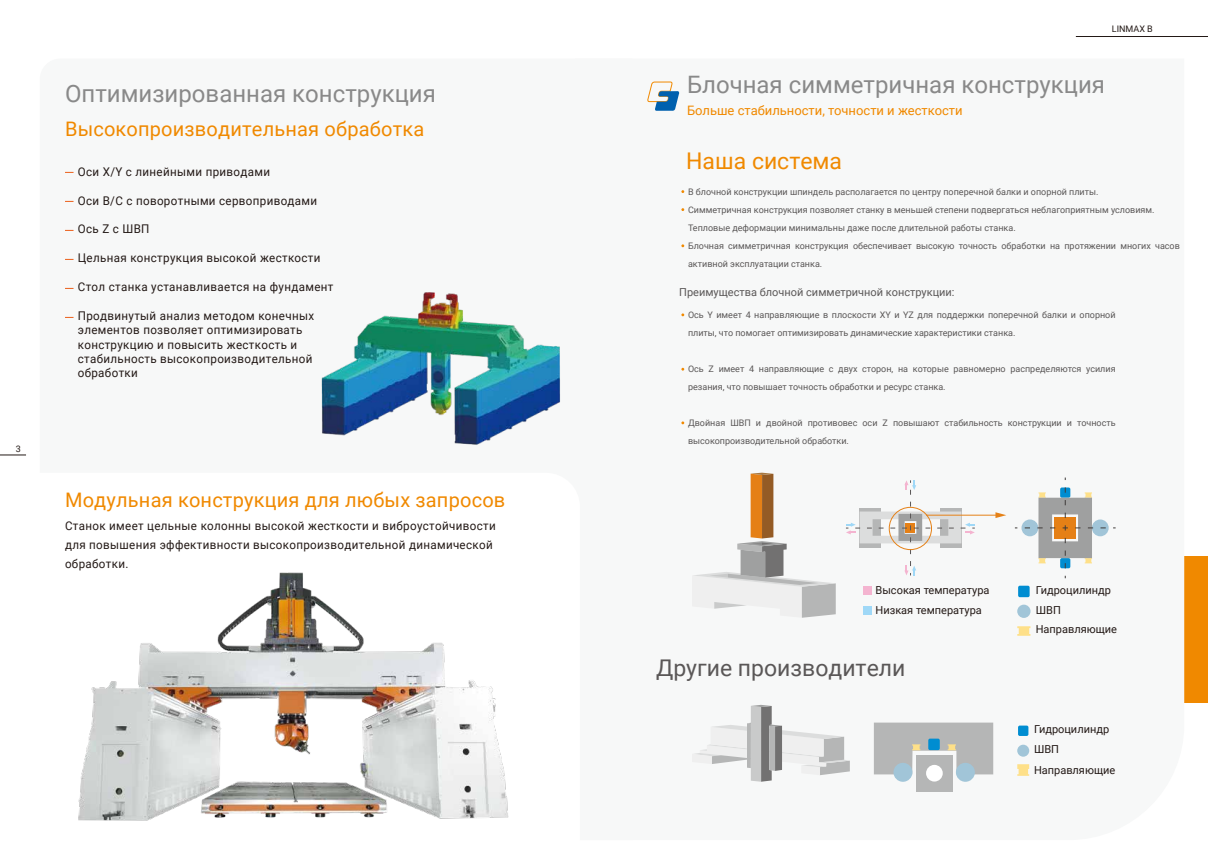
<style>
.page{position:relative;width:1208px;height:859px;background:#fff}
.page>*{position:absolute;margin:0;border:0;box-sizing:border-box;transform-origin:0 0}
.t1{font:24px "Roboto";color:#898989}
.t2{font:23px "Roboto";color:#5a5757}
.t3{font:23px "Roboto";color:#f08900}
.t4{font:20px "Roboto";letter-spacing:.01em;color:#f08900}
.t5{font:13px "Roboto";color:#f08900}
.t6{font:12px/14.4px "Roboto";letter-spacing:.03em;color:#231916}
.t7{font:11px "Roboto";color:#231916}
.t8{font:11px "Roboto";color:#5a5757}
.t9{font:9px/18px "Roboto";color:#5a5757}
.t10{font:9px "Roboto";color:#231916}
</style>
<div class="page">
<div style="left:1133px;top:557px;width:75px;height:146px;background:#f08900"></div>
<svg style="left:682px;top:191px;width:502px;height:601px"></svg>
<hr style="left:1075px;top:36px;width:133px;height:1px;background:#231916">
<div style="left:575px;top:811px;width:272px;height:20px;background:#f7f8f8"></div>
<svg style="left:0;top:455px;width:26px;height:1px"></svg>
<img style="left:321px;top:292px;width:240px;height:154px">
<img style="left:78px;top:572px;width:431px;height:249px">
<svg style="left:647px;top:81px;width:33px;height:30px"></svg>
<div style="left:863px;top:606px;width:8px;height:8px;background:#9fd8f7"></div>
<div style="left:863px;top:586px;width:8px;height:8px;background:#f4b4d0"></div>
<svg style="left:692px;top:473px;width:143px;height:145px"></svg>
<svg style="left:1017px;top:626px;width:13px;height:10px"></svg>
<div style="left:1018px;top:586px;width:11px;height:11px;background:#008dd1;border-radius:2px"></div>
<div style="left:1017px;top:605px;width:13px;height:13px;background:#a1c5d8;border-radius:50%"></div>
<svg style="left:846px;top:480px;width:128px;height:95px"></svg>
<div style="left:888px;top:507px;width:44px;height:43px;border:1px solid #e58117;border-radius:50%"></div>
<svg style="left:1021px;top:519px;width:17px;height:17px"></svg>
<svg style="left:1024px;top:477px;width:91px;height:91px"></svg>
<svg style="left:1017px;top:764px;width:12px;height:12px"></svg>
<div style="left:1018px;top:726px;width:10px;height:10px;background:#008dd1;border-radius:2px"></div>
<div style="left:1017px;top:745px;width:12px;height:12px;background:#a1c5d8;border-radius:50%"></div>
<svg style="left:692px;top:705px;width:158px;height:77px"></svg>
<svg style="left:874px;top:723px;width:119px;height:51px"></svg>
<div style="left:928px;top:739px;width:11px;height:11px;background:#008dd1;border-radius:2px"></div>
<div style="left:893px;top:763px;width:19px;height:19px;background:#a1c5d8;border-radius:50%"></div>
<div style="left:956px;top:763px;width:19px;height:19px;background:#a1c5d8;border-radius:50%"></div>
<div style="left:916px;top:755px;width:36px;height:37px;background:#b5b6b6"></div>
<div style="left:926px;top:765px;width:16px;height:16px;background:#fff;border-radius:50%"></div>
<hr style="left:926px;top:515px;width:71px;height:1px;background:#e58117">
<svg style="left:995px;top:512px;width:11px;height:6px"></svg>
<p class="t10" style="left:16px;top:442px;width:7px">3</p>
<h1 class="t1" style="left:65px;top:76px;width:372px">Оптимизированная конструкция</h1>
<h3 class="t4" style="left:65px;top:115px;width:361px">Высокопроизводительная обработка</h3>
<h3 class="t6" style="left:78px;top:164px;width:194px">Оси X/Y с линейными приводами</h3>
<h3 class="t6" style="left:78px;top:193px;width:241px">Оси B/C с поворотными сервоприводами</h3>
<h3 class="t6" style="left:78px;top:222px;width:73px">Ось Z с ШВП</h3>
<h3 class="t6" style="left:78px;top:250px;width:244px">Цельная конструкция высокой жесткости</h3>
<h3 class="t6" style="left:78px;top:279px;width:257px">Стол станка устанавливается на фундамент</h3>
<h3 class="t6" style="left:78px;top:308px;width:238px">Продвинутый анализ методом конечных элементов позволяет оптимизировать конструкцию и повысить жесткость и стабильность высокопроизводительной обработки</h3>
<h3 class="t4" style="left:65px;top:485px;width:442px">Модульная конструкция для любых запросов</h3>
<h3 class="t6" style="left:65px;top:516px;width:432px;line-height:19px">Станок имеет цельные колонны высокой жесткости и виброустойчивости для повышения эффективности высокопроизводительной динамической обработки.</h3>
<p class="t10" style="left:1112px;top:22px;width:42px">LINMAX B</p>
<h1 class="t1" style="left:687px;top:68px;width:419px">Блочная симметричная конструкция</h1>
<h3 class="t5" style="left:687px;top:101px;width:277px">Больше стабильности, точности и жесткости</h3>
<h2 class="t3" style="left:686px;top:145px;width:157px">Наша система</h2>
<p class="t9" style="left:688px;top:182px;width:493px">В блочной конструкции шпиндель располагается по центру поперечной балки и опорной плиты.<br>Симметричная конструкция позволяет станку в меньшей степени подвергаться неблагоприятным условиям.<br>Тепловые деформации минимальны даже после длительной работы станка.<br>Блочная симметричная конструкция обеспечивает высокую точность обработки на протяжении многих часов активной эксплуатации станка.</p>
<p class="t8" style="left:679px;top:284px;width:277px">Преимущества блочной симметричной конструкции:</p>
<p class="t9" style="left:688px;top:305px;width:429px">Ось Y имеет 4 направляющие в плоскости XY и YZ для поддержки поперечной балки и опорной плиты, что помогает оптимизировать динамические характеристики станка.</p>
<p class="t9" style="left:688px;top:359px;width:429px">Ось Z имеет 4 направляющие с двух сторон, на которые равномерно распределяются усилия резания, что повышает точность обработки и ресурс станка.</p>
<p class="t9" style="left:688px;top:413px;width:429px">Двойная ШВП и двойной противовес оси Z повышают стабильность конструкции и точность высокопроизводительной обработки.</p>
<p class="t7" style="left:875px;top:582px;width:115px">Высокая температура</p>
<p class="t7" style="left:875px;top:602px;width:108px">Низкая температура</p>
<h2 class="t2" style="left:656px;top:652px;width:251px">Другие производители</h2>
<p class="t7" style="left:1035px;top:582px;width:77px">Гидроцилиндр</p>
<p class="t7" style="left:1035px;top:602px;width:27px">ШВП</p>
<p class="t7" style="left:1035px;top:622px;width:83px">Направляющие</p>
<p class="t7" style="left:1034px;top:721px;width:77px">Гидроцилиндр</p>
<p class="t7" style="left:1034px;top:741px;width:27px">ШВП</p>
<p class="t7" style="left:1034px;top:762px;width:83px">Направляющие</p>
</div>
